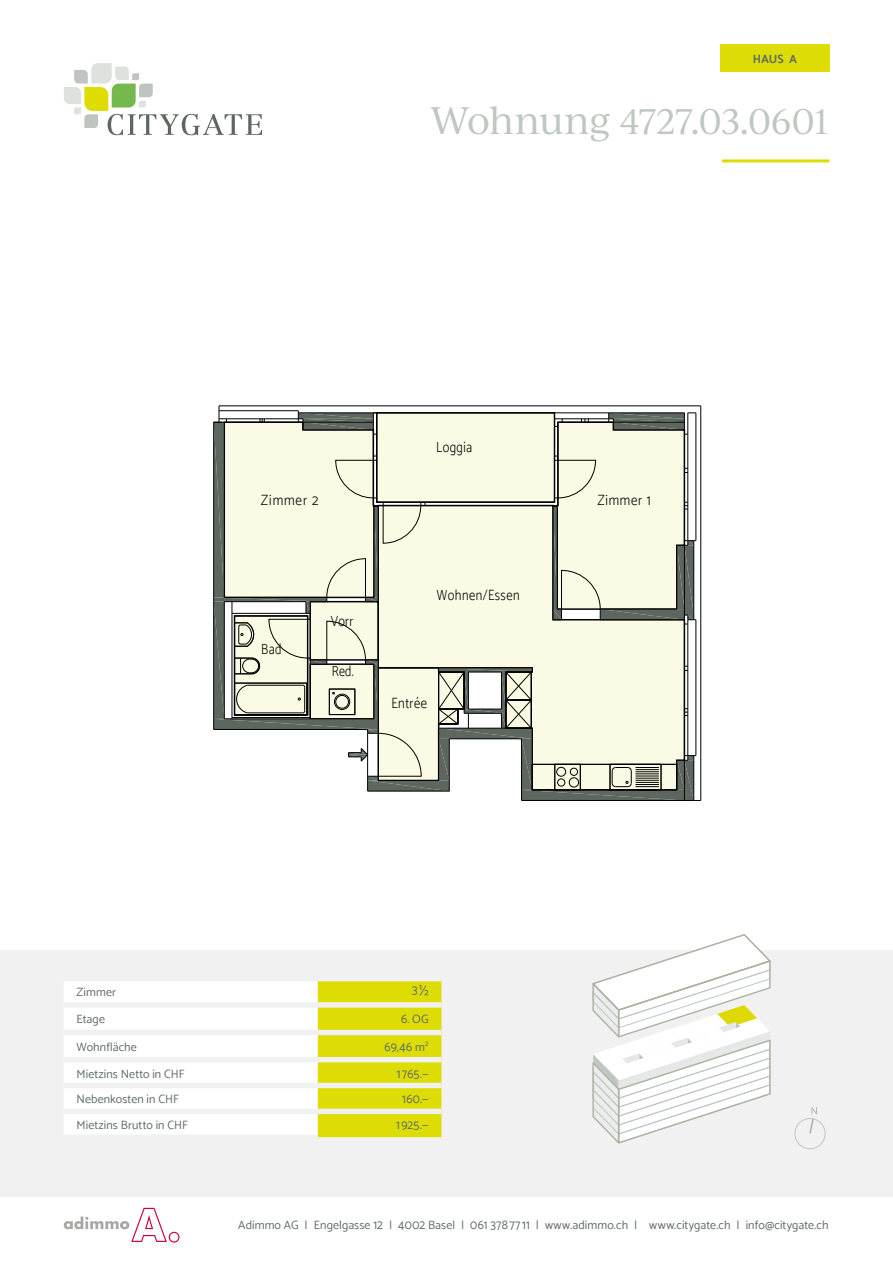
<style>
.page{position:relative;width:893px;height:1263px;background:#fff}
.page>*{position:absolute;margin:0;border:0;box-sizing:border-box;transform-origin:0 0}
.t1{font:34.2px "Ivy Journal";letter-spacing:-.02em;color:#bfc7c2}
.t2{font:300 14.85px "Catamaran";letter-spacing:.035em;color:#000;scale:.85 1}
.t3{font:300 14.85px "Catamaran";letter-spacing:.035em;color:#000;scale:.9 1}
.t4{font:300 14.85px "Catamaran";letter-spacing:.035em;color:#000;scale:.89 1}
.t5{font:300 14.85px "Catamaran";letter-spacing:.035em;color:#000;scale:.83 1}
.t6{font:300 14.85px "Catamaran";letter-spacing:.035em;color:#000;scale:.86 1}
.t7{font:300 14.85px "Catamaran";letter-spacing:.035em;color:#000;scale:.84 1}
.t8{font:300 14.85px "Catamaran";letter-spacing:.035em;color:#000;scale:.82 1}
.t9{font:13.2px "Catamaran";letter-spacing:.025em;color:#616d66;scale:.91 1}
.t10{font:12px "Catamaran";letter-spacing:.01em;color:#616d66}
.t11{font:700 12px "Catamaran";color:#616d66}
.s1{font-size:36.75px}
.s2{font-size:12px}
.s3{font-size:13.2px}
</style>
<div class="page">
<div style="left:0;top:950px;width:893px;height:247px;background:#f2f1f1"></div>
<div style="left:720px;top:45px;width:109px;height:27px;background:#dddc04"></div>
<hr style="left:722px;top:159px;width:107px;height:3px;background:#dddc00">
<svg style="left:64px;top:981px;width:377px;height:156px"></svg>
<div style="left:64px;top:1002px;width:254px;height:5px;background:#f2f1f1"></div>
<div style="left:318px;top:1002px;width:123px;height:5px;background:#f2f1f1"></div>
<div style="left:64px;top:1030px;width:254px;height:5px;background:#f2f1f1"></div>
<div style="left:318px;top:1030px;width:123px;height:5px;background:#f2f1f1"></div>
<div style="left:64px;top:1057px;width:254px;height:5px;background:#f2f1f1"></div>
<div style="left:318px;top:1057px;width:123px;height:5px;background:#f2f1f1"></div>
<div style="left:64px;top:1083px;width:254px;height:5px;background:#f2f1f1"></div>
<div style="left:318px;top:1083px;width:123px;height:5px;background:#f2f1f1"></div>
<div style="left:64px;top:1109px;width:254px;height:5px;background:#f2f1f1"></div>
<div style="left:318px;top:1109px;width:123px;height:5px;background:#f2f1f1"></div>
<div style="left:64px;top:1134px;width:254px;height:6px;background:#f2f1f1"></div>
<svg style="left:794px;top:1107px;width:32px;height:42px"></svg>
<svg style="left:64px;top:1208px;width:116px;height:34px"></svg>
<svg style="left:592px;top:934px;width:179px;height:210px"></svg>
<hr style="left:213px;top:422px;width:1px;height:307px;background:#000">
<svg style="left:214px;top:406px;width:487px;height:395px;background:#dfdfcf"></svg>
<div style="left:438px;top:672px;width:26px;height:37px;border:1px solid #000"></div>
<div style="left:438px;top:709px;width:20px;height:15px;border:1px solid #000"></div>
<div style="left:506px;top:700px;width:25px;height:28px;border:1px solid #000"></div>
<div style="left:506px;top:672px;width:25px;height:28px;border:1px solid #000"></div>
<svg style="left:64px;top:63px;width:197px;height:72px"></svg>
<p class="t11" style="left:753px;top:52px;width:46px">HAUS A</p>
<h1 class="t1" style="left:430px;top:97px;width:400px"><span class="s1">Wohnung</span> 4727<span class="s1">.</span>03<span class="s1">.</span>0601</h1>
<p class="t7" style="left:436px;top:438px;width:44px">Loggia</p>
<p class="t3" style="left:261px;top:491px;width:65px">Zimmer 2</p>
<p class="t4" style="left:597px;top:491px;width:62px">Zimmer 1</p>
<p class="t5" style="left:261px;top:640px;width:26px">Bad</p>
<p class="t5" style="left:331px;top:612px;width:28px">Vorr</p>
<p class="t8" style="left:332px;top:662px;width:28px">Red.</p>
<p class="t2" style="left:437px;top:586px;width:99px">Wohnen/Essen</p>
<p class="t6" style="left:391px;top:694px;width:43px">Entrée</p>
<p class="t10" style="left:77px;top:985px;width:41px">Zimmer</p>
<p class="t9" style="left:412px;top:982px;width:20px">3<span class="s2">½</span></p>
<p class="t10" style="left:77px;top:1012px;width:30px">Etage</p>
<p class="t10" style="left:401px;top:1012px;width:29px"><span class="s3">6</span>. OG</p>
<p class="t10" style="left:77px;top:1039px;width:62px">Wohnfläche</p>
<p class="t9" style="left:384px;top:1038px;width:50px">69<span class="s2">,</span>46 <span class="s2">m</span><sup>2</sup></p>
<p class="t10" style="left:77px;top:1066px;width:110px">Mietzins Netto in CHF</p>
<p class="t9" style="left:397px;top:1065px;width:37px">1 765<span class="s2">.—</span></p>
<p class="t10" style="left:77px;top:1092px;width:104px">Nebenkosten in CHF</p>
<p class="t9" style="left:402px;top:1091px;width:30px">160<span class="s2">.—</span></p>
<p class="t10" style="left:77px;top:1118px;width:113px">Mietzins Brutto in CHF</p>
<p class="t9" style="left:396px;top:1117px;width:37px">1925<span class="s2">.—</span></p>
<p class="t10" style="left:238px;top:1217px;width:592px">Adimmo AG | Engelgasse <span class="s3">12</span> | <span class="s3">4002</span> Basel | <span class="s3">061 378 77 11</span> | www.adimmo.ch | www.citygate.ch | info@citygate.ch</p>
</div>
